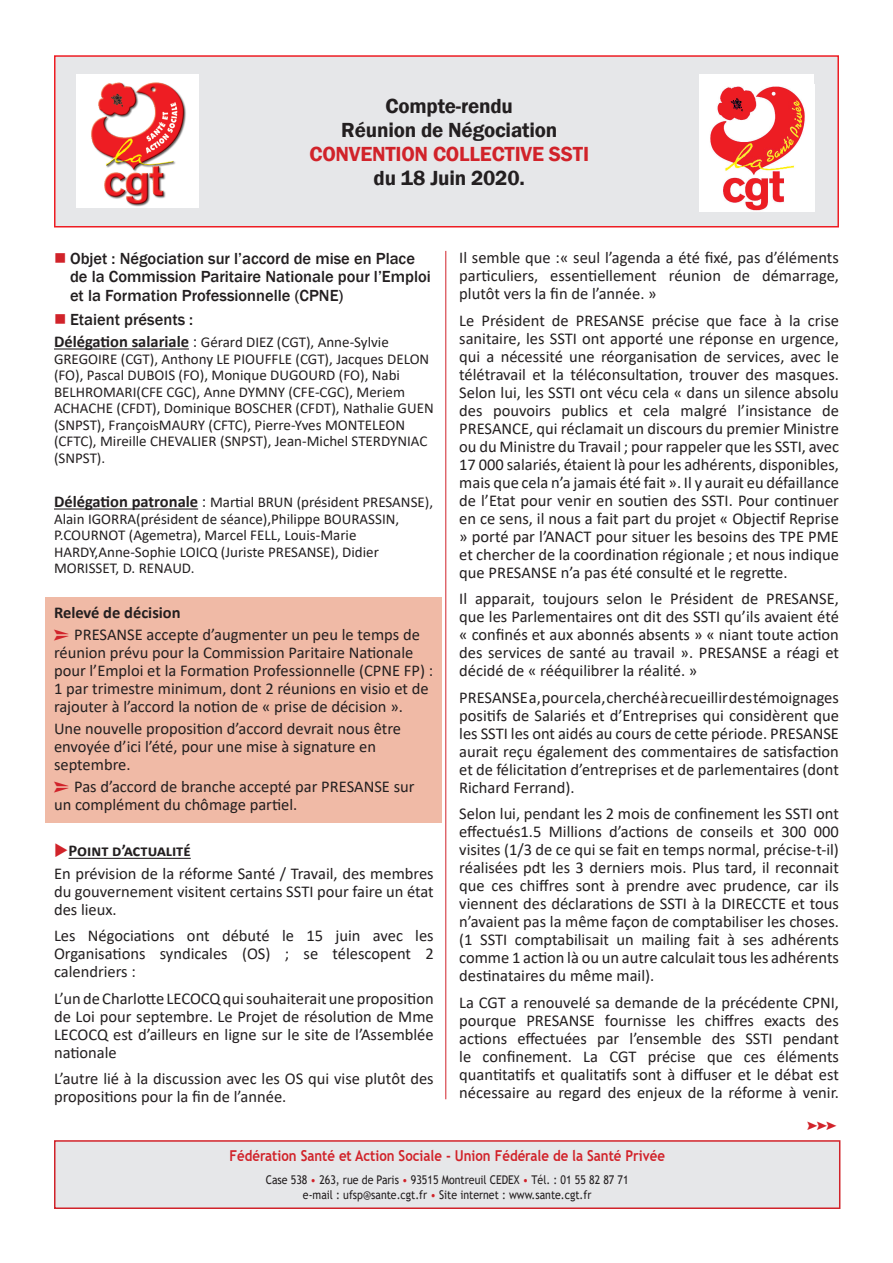
<style>
.page{position:relative;width:893px;height:1263px;background:#fff}
.page>*{position:absolute;margin:0;border:0;box-sizing:border-box;transform-origin:0 0}
.sous_titre{font:600 21px/24px "Franklin Gothic";letter-spacing:-.01em;color:#231f20;text-align:center}
.t1{font:18px "Follow The Arrow";color:#d1232a}
.t2{font:16.5px/18px "Calibri";color:#231f20;text-align:justify}
.t3{font:500 16.5px/18px "Franklin Gothic";color:#231f20}
.t4{font:700 16.5px "Calibri";color:#231f20}
.t5{font:15px/16.5px "Calibri";color:#231f20}
.t6{font:700 15px "Trebuchet MS";color:#d1232a;scale:.88 1}
.t7{font:12px "Trebuchet MS";color:#231f20;scale:.88 1}
.s1{color:#d1232a}
.s2{font-weight:700;font-size:16.5px}
.s3{font-size:16.5px}
.s4{font-family:"Pointers";color:#d1232a}
</style>
<div class="page">
<hr style="left:54px;top:348px;width:135px;height:2px;background:#231f20">
<hr style="left:54px;top:508px;width:144px;height:2px;background:#231f20">
<div style="left:45px;top:597px;width:397px;height:33px;background:#f0baa6"></div>
<div style="left:45px;top:619px;width:397px;height:105px;background:#f0baa6"></div>
<div style="left:45px;top:713px;width:397px;height:70px;background:#f0baa6"></div>
<div style="left:45px;top:771px;width:397px;height:52px;background:#f0baa6"></div>
<hr style="left:69px;top:858px;width:122px;height:1px;background:#231f20">
<div style="left:55px;top:56px;width:783px;height:171px;background:#e6e7e9"></div>
<div style="left:54px;top:55px;width:785px;height:172px;border:2px solid #ee1d23"></div>
<div style="left:699px;top:74px;width:115px;height:138px;background:#fff"></div>
<img style="left:710px;top:86px;width:95px;height:125px">
<img style="left:77px;top:74px;width:122px;height:134px">
<div style="left:55px;top:1141px;width:785px;height:67px;background:#e6e7e9"></div>
<div style="left:54px;top:1140px;width:786px;height:69px;border:2px solid #d1232a"></div>
<hr style="left:445px;top:251px;width:1px;height:848px;background:#d1232a">
<p class="sous_titre" style="left:309px;top:94px;width:281px">Compte-rendu<br>Réunion de Négociation<br><span class="s1">CONVENTION COLLECTIVE SSTI </span>du 18 Juin 2020.</p>
<p class="t3" style="left:70px;top:249px;width:362px;text-indent:-16px"><span class="s1">■</span> Objet : Négociation sur l’accord de mise en Place de la Commission Paritaire Nationale pour l’Emploi</p>
<p class="t3" style="left:70px;top:287px;width:275px">et la Formation Professionnelle (CPNE)</p>
<p class="t3" style="left:54px;top:311px;width:141px"><span class="s1">■</span> Etaient présents :</p>
<p class="t5" style="left:54px;top:333px;width:381px"><span class="s2">Délégation salariale</span> <span class="s3">:</span> Gérard DIEZ (CGT), Anne-Sylvie GREGOIRE (CGT), Anthony LE PIOUFFLE (CGT), Jacques DELON (FO), Pascal DUBOIS (FO), Monique DUGOURD (FO), Nabi BELHROMARI(CFE CGC), Anne DYMNY (CFE-CGC), Meriem ACHACHE (CFDT), Dominique BOSCHER (CFDT), Nathalie GUEN (SNPST), FrançoisMAURY (CFTC), Pierre-Yves MONTELEON (CFTC), Mireille CHEVALIER (SNPST), Jean-Michel STERDYNIAC (SNPST).</p>
<p class="t5" style="left:54px;top:493px;width:381px"><span class="s2">Délégation patronale</span> <span class="s3">:</span> Martial BRUN (président PRESANSE), Alain IGORRA(président de séance),Philippe BOURASSIN, P.COURNOT (Agemetra), Marcel FELL, Louis-Marie HARDY,Anne-Sophie LOICQ (Juriste PRESANSE), Didier MORISSET, D. RENAUD.</p>
<p class="t4" style="left:54px;top:600px;width:128px">Relevé de décision</p>
<p class="t2" style="left:54px;top:625px;width:381px;text-align:left"><span class="s4">=</span> PRESANSE accepte d’augmenter un peu le temps de réunion prévu pour la Commission Paritaire Nationale pour l’Emploi et la Formation Professionnelle (CPNE FP) :<br>1 par trimestre minimum, dont 2 réunions en visio et de rajouter à l’accord la notion de « prise de décision ».</p>
<p class="t2" style="left:54px;top:719px;width:349px;text-align:left">Une nouvelle proposition d’accord devrait nous être envoyée d’ici l’été, pour une mise à signature en septembre.</p>
<p class="t2" style="left:54px;top:777px;width:362px"><span class="s4">=</span> Pas d’accord de branche accepté par PRESANSE sur un complément du chômage partiel.</p>
<p class="t4" style="left:54px;top:839px;width:138px"><span class="s1">◆</span>Point d’actualité</p>
<p class="t2" style="left:54px;top:864px;width:381px">En prévision de la réforme Santé / Travail, des membres du gouvernement visitent certains SSTI pour faire un état des lieux.</p>
<p class="t2" style="left:54px;top:926px;width:381px">Les Négociations ont débuté le 15 juin avec les Organisations syndicales (OS) ; se télescopent 2 calendriers :</p>
<p class="t2" style="left:54px;top:989px;width:381px">L’un de Charlotte LECOCQ qui souhaiterait une proposition de Loi pour septembre. Le Projet de résolution de Mme LECOCQ est d’ailleurs en ligne sur le site de l’Assemblée nationale</p>
<p class="t2" style="left:54px;top:1069px;width:381px">L’autre lié à la discussion avec les OS qui vise plutôt des propositions pour la fin de l’année.</p>
<p class="t2" style="left:459px;top:248px;width:381px">Il semble que :« seul l’agenda a été fixé, pas d’éléments particuliers, essentiellement réunion de démarrage, plutôt vers la fin de l’année. »</p>
<p class="t2" style="left:459px;top:311px;width:381px">Le Président de PRESANSE précise que face à la crise sanitaire, les SSTI ont apporté une réponse en urgence, qui a nécessité une réorganisation de services, avec le télétravail et la téléconsultation, trouver des masques.<br>Selon lui, les SSTI ont vécu cela « dans un silence absolu des pouvoirs publics et cela malgré l’insistance de PRESANCE, qui réclamait un discours du premier Ministre ou du Ministre du Travail ; pour rappeler que les SSTI, avec 17 000 salariés, étaient là pour les adhérents, disponibles, mais que cela n’a jamais été fait ». Il y aurait eu défaillance de l’Etat pour venir en soutien des SSTI. Pour continuer en ce sens, il nous a fait part du projet « Objectif Reprise » porté par l’ANACT pour situer les besoins des TPE PME et chercher de la coordination régionale ; et nous indique que PRESANSE n’a pas été consulté et le regrette.</p>
<p class="t2" style="left:459px;top:589px;width:381px">Il apparait, toujours selon le Président de PRESANSE, que les Parlementaires ont dit des SSTI qu’ils avaient été « confinés et aux abonnés absents » « niant toute action des services de santé au travail ». PRESANSE a réagi et décidé de « rééquilibrer la réalité. »</p>
<p class="t2" style="left:459px;top:688px;width:381px">PRESANSE a, pour cela, cherché à recueillir des témoignages positifs de Salariés et d’Entreprises qui considèrent que les SSTI les ont aidés au cours de cette période. PRESANSE aurait reçu également des commentaires de satisfaction et de félicitation d’entreprises et de parlementaires (dont Richard Ferrand).</p>
<p class="t2" style="left:459px;top:804px;width:381px">Selon lui, pendant les 2 mois de confinement les SSTI ont effectués1.5 Millions d’actions de conseils et 300 000 visites (1/3 de ce qui se fait en temps normal, précise-t-il) réalisées pdt les 3 derniers mois. Plus tard, il reconnait que ces chiffres sont à prendre avec prudence, car ils viennent des déclarations de SSTI à la DIRECCTE et tous n’avaient pas la même façon de comptabiliser les choses. (1 SSTI comptabilisait un mailing fait à ses adhérents comme 1 action là ou un autre calculait tous les adhérents destinataires du même mail).</p>
<p class="t2" style="left:459px;top:993px;width:381px">La CGT a renouvelé sa demande de la précédente CPNI, pourque PRESANSE fournisse les chiffres exacts des actions effectuées par l’ensemble des SSTI pendant le confinement. La CGT précise que ces éléments quantitatifs et qualitatifs sont à diffuser et le débat est nécessaire au regard des enjeux de la réforme à venir.</p>
<p class="t1" style="left:805px;top:1113px;width:34px">E</p>
<p class="t6" style="left:229px;top:1147px;width:496px">Fédération Santé et Action Sociale - Union Fédérale de la Santé Privée</p>
<p class="t7" style="left:266px;top:1172px;width:414px">Case 538 <span class="s1">•</span> 263, rue de Paris <span class="s1">•</span> 93515 Montreuil CEDEX <span class="s1">•</span> Tél. : 01 55 82 87 71</p>
<p class="t7" style="left:303px;top:1187px;width:329px">e-mail : ufsp@sante.cgt.fr <span class="s1">•</span> Site internet : www.sante.cgt.fr</p>
</div>
